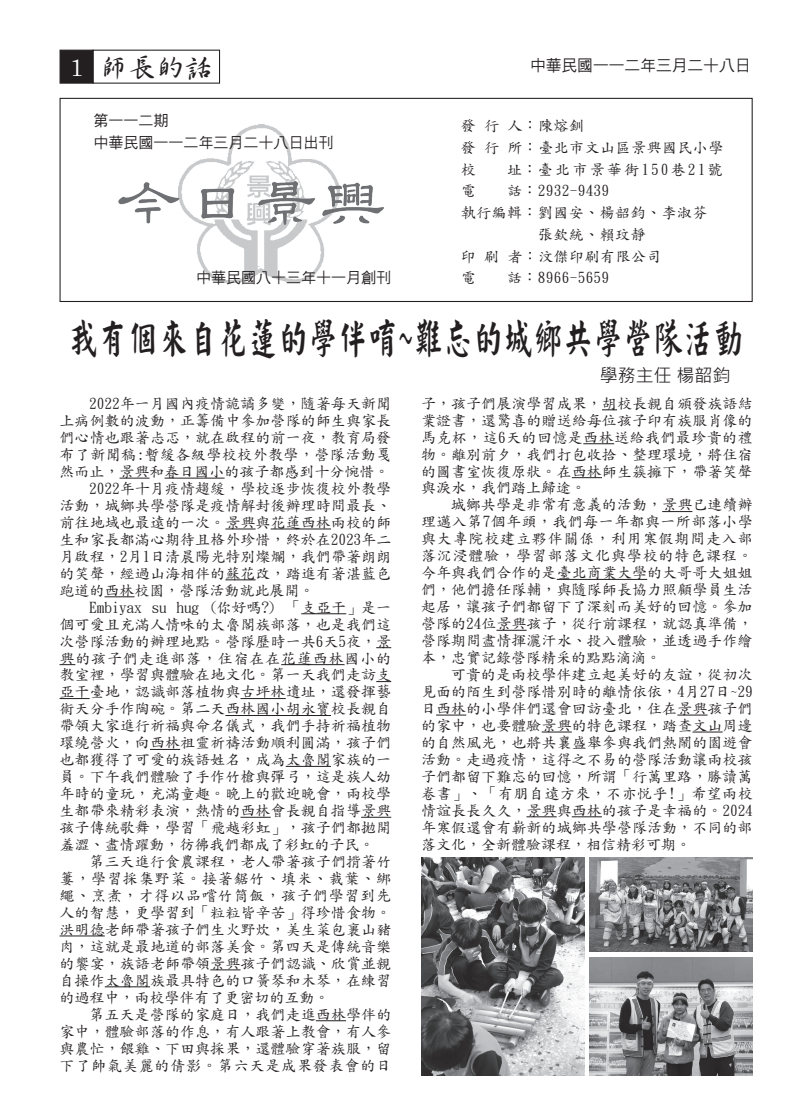
<style>
.page{position:relative;width:808px;height:1106px;background:#fff}
.page>*{position:absolute;margin:0;border:0;box-sizing:border-box;transform-origin:0 0}
.t1{font:41.25px "Maokai EG Extra Big 5";color:#231f20;scale:.73 1}
.t2{font:27px "DF Xing Shu Bd HK BF";color:#231f20}
.t3{font:24px "Century";color:#fff}
.t4{font:18px "Microsoft Jheng Hei";color:#231f20}
.t5{font:15.75px "DF Hei Md HK BF";color:#231f20}
.t6{font:15px/17px "DF Kai Shu Md HK BF";letter-spacing:.005em;color:#231f20;text-align:justify}
.t7{font:15px/21.8px "DF Kai Shu Md HK BF";letter-spacing:.03em;color:#231f20}
.t8{font:15px "DF Kai Shu Md HK BF";letter-spacing:.055em;color:#231f20}
.t9{font:15px/21.8px "DF Hei Md HK BF";color:#231f20}
</style>
<div class="page">
<div style="left:60px;top:50px;width:34px;height:34px;background:#231f20;border:1px solid #231f20"></div>
<div style="left:92px;top:50px;width:128px;height:34px;border:1px solid #231f20"></div>
<hr style="left:120px;top:478px;width:30px;height:1px;background:#231f20">
<hr style="left:165px;top:478px;width:60px;height:1px;background:#231f20">
<hr style="left:225px;top:528px;width:31px;height:1px;background:#231f20">
<hr style="left:271px;top:528px;width:60px;height:1px;background:#231f20">
<hr style="left:225px;top:579px;width:31px;height:1px;background:#231f20">
<hr style="left:105px;top:596px;width:30px;height:1px;background:#231f20">
<hr style="left:301px;top:613px;width:45px;height:1px;background:#231f20">
<svg style="left:376px;top:647px;width:15px;height:1px"></svg>
<svg style="left:60px;top:664px;width:15px;height:1px"></svg>
<hr style="left:281px;top:664px;width:64px;height:1px;background:#231f20">
<svg style="left:376px;top:681px;width:15px;height:1px"></svg>
<hr style="left:60px;top:698px;width:30px;height:1px;background:#231f20">
<hr style="left:240px;top:698px;width:46px;height:1px;background:#231f20">
<hr style="left:225px;top:715px;width:106px;height:1px;background:#231f20">
<hr style="left:150px;top:749px;width:30px;height:1px;background:#231f20">
<hr style="left:286px;top:766px;width:45px;height:1px;background:#231f20">
<hr style="left:240px;top:817px;width:31px;height:1px;background:#231f20">
<hr style="left:361px;top:817px;width:30px;height:1px;background:#231f20">
<hr style="left:60px;top:935px;width:45px;height:1px;background:#231f20">
<hr style="left:210px;top:969px;width:30px;height:1px;background:#231f20">
<hr style="left:105px;top:986px;width:45px;height:1px;background:#231f20">
<hr style="left:316px;top:1020px;width:30px;height:1px;background:#231f20">
<svg style="left:602px;top:409px;width:15px;height:1px"></svg>
<hr style="left:583px;top:443px;width:31px;height:1px;background:#231f20">
<hr style="left:572px;top:477px;width:30px;height:1px;background:#231f20">
<hr style="left:662px;top:511px;width:30px;height:1px;background:#231f20">
<hr style="left:557px;top:579px;width:90px;height:1px;background:#231f20">
<hr style="left:496px;top:630px;width:31px;height:1px;background:#231f20">
<hr style="left:436px;top:714px;width:30px;height:1px;background:#231f20">
<hr style="left:677px;top:714px;width:30px;height:1px;background:#231f20">
<hr style="left:542px;top:731px;width:30px;height:1px;background:#231f20">
<hr style="left:692px;top:731px;width:31px;height:1px;background:#231f20">
<hr style="left:526px;top:816px;width:31px;height:1px;background:#231f20">
<hr style="left:572px;top:816px;width:30px;height:1px;background:#231f20">
<div style="left:60px;top:98px;width:693px;height:204px;border:1px solid #231f20"></div>
<img style="left:179px;top:124px;width:159px;height:159px">
<img style="left:118px;top:181px;width:265px;height:43px">
<img style="left:590px;top:857px;width:163px;height:94px">
<img style="left:590px;top:957px;width:163px;height:118px">
<img style="left:421px;top:857px;width:163px;height:218px">
<h2 class="t2" style="left:100px;top:53px;width:114px">師長的話</h2>
<h3 class="t3" style="left:70px;top:47px;width:15px">1</h3>
<p class="t5" style="left:530px;top:57px;width:222px">中華民國一一二年三月二十八日</p>
<p class="t9" style="left:94px;top:110px;width:241px">第一一二期<br>中華民國一一二年三月二十八日出刊</p>
<p class="t7" style="left:461px;top:115px;width:264px">發 行 人：陳熔釧<br>發 行 所：臺北市文山區景興國民小學校　　址：臺北市景華街150巷21號電　　話：2932-9439<br>執行編輯：劉國安、楊韶鈞、李淑芬　　　　　張欽統、賴玟靜<br>印 刷 者：汶傑印刷有限公司<br>電　　話：8966-5659</p>
<p class="t9" style="left:196px;top:266px;width:197px">中華民國八十三年十一月創刊</p>
<h1 class="t1" style="left:69px;top:318px;width:926px">我有個來自花蓮的學伴唷~難忘的城鄉共學營隊活動</h1>
<p class="t4" style="left:600px;top:364px;width:132px">學務主任 楊韶鈞</p>
<p class="t6" style="left:89px;top:395px;width:303px">2022年一月國內疫情詭譎多變，隨著每天新聞</p>
<p class="t6" style="left:60px;top:412px;width:333px">上病例數的波動，正籌備中參加營隊的師生與家長</p>
<p class="t6" style="left:60px;top:429px;width:333px">們心情也跟著忐忑，就在啟程的前一夜，教育局發</p>
<p class="t7" style="left:60px;top:443px;width:333px">布了新聞稿:暫緩各級學校校外教學，營隊活動戛</p>
<p class="t6" style="left:60px;top:463px;width:331px">然而止，景興和春日國小的孩子都感到十分惋惜。</p>
<p class="t6" style="left:89px;top:480px;width:303px">2022年十月疫情趨緩，學校逐步恢復校外教學</p>
<p class="t6" style="left:60px;top:497px;width:333px">活動，城鄉共學營隊是疫情解封後辦理時間最長、</p>
<p class="t6" style="left:60px;top:514px;width:333px">前往地域也最遠的一次。景興與花蓮西林兩校的師</p>
<p class="t6" style="left:60px;top:531px;width:333px">生和家長都滿心期待且格外珍惜，終於在2023年二</p>
<p class="t6" style="left:60px;top:548px;width:333px">月啟程，2月1日清晨陽光特別燦爛，我們帶著朗朗</p>
<p class="t6" style="left:60px;top:564px;width:333px">的笑聲，經過山海相伴的蘇花改，踏進有著湛藍色</p>
<p class="t6" style="left:60px;top:581px;width:256px">跑道的西林校園，營隊活動就此展開。</p>
<p class="t6" style="left:89px;top:598px;width:303px">Embiyax su hug (你好嗎?) 「支亞干」是一</p>
<p class="t6" style="left:60px;top:615px;width:333px">個可愛且充滿人情味的太魯閣族部落，也是我們這</p>
<p class="t6" style="left:60px;top:632px;width:333px">次營隊活動的辦理地點。營隊歷時一共6天5夜，景</p>
<p class="t8" style="left:60px;top:650px;width:333px">興的孩子們走進部落，住宿在在花蓮西林國小的</p>
<p class="t6" style="left:60px;top:666px;width:333px">教室裡，學習與體驗在地文化。第一天我們走訪支</p>
<p class="t6" style="left:60px;top:683px;width:333px">亞干臺地，認識部落植物與古坪林遺址，還發揮藝</p>
<p class="t6" style="left:60px;top:700px;width:333px">術天分手作陶碗。第二天西林國小胡永寶校長親自</p>
<p class="t6" style="left:60px;top:717px;width:333px">帶領大家進行祈福與命名儀式，我們手持祈福植物</p>
<p class="t6" style="left:60px;top:734px;width:333px">環繞營火，向西林祖靈祈禱活動順利圓滿，孩子們</p>
<p class="t6" style="left:60px;top:751px;width:333px">也都獲得了可愛的族語姓名，成為太魯閣家族的一</p>
<p class="t6" style="left:60px;top:768px;width:333px">員。下午我們體驗了手作竹槍與彈弓，這是族人幼</p>
<p class="t6" style="left:60px;top:785px;width:333px">年時的童玩，充滿童趣。晚上的歡迎晚會，兩校學</p>
<p class="t6" style="left:60px;top:802px;width:333px">生都帶來精彩表演，熱情的西林會長親自指導景興</p>
<p class="t6" style="left:60px;top:819px;width:333px">孩子傳統歌舞，學習「飛越彩虹」，孩子們都拋開</p>
<p class="t6" style="left:60px;top:836px;width:316px">羞澀、盡情躍動，彷彿我們都成了彩虹的子民。</p>
<p class="t6" style="left:89px;top:853px;width:303px">第三天進行食農課程，老人帶著孩子們揹著竹</p>
<p class="t8" style="left:60px;top:871px;width:333px">簍，學習採集野菜。接著鋸竹、填米、裁葉、綁</p>
<p class="t8" style="left:60px;top:888px;width:333px">繩、烹煮，才得以品嚐竹筒飯，孩子們學習到先</p>
<p class="t6" style="left:60px;top:903px;width:333px">人的智慧，更學習到「粒粒皆辛苦」得珍惜食物。</p>
<p class="t6" style="left:60px;top:920px;width:333px">洪明德老師帶著孩子們生火野炊，美生菜包裹山豬</p>
<p class="t6" style="left:60px;top:937px;width:333px">肉，這就是最地道的部落美食。第四天是傳統音樂</p>
<p class="t6" style="left:60px;top:954px;width:333px">的饗宴，族語老師帶領景興孩子們認識、欣賞並親</p>
<p class="t6" style="left:60px;top:971px;width:333px">自操作太魯閣族最具特色的口簧琴和木琴，在練習</p>
<p class="t6" style="left:60px;top:988px;width:271px">的過程中，兩校學伴有了更密切的互動。</p>
<p class="t6" style="left:89px;top:1005px;width:303px">第五天是營隊的家庭日，我們走進西林學伴的</p>
<p class="t6" style="left:60px;top:1022px;width:333px">家中，體驗部落的作息，有人跟著上教會，有人參</p>
<p class="t6" style="left:60px;top:1039px;width:333px">與農忙，餵雞、下田與採果，還體驗穿著族服，留</p>
<p class="t8" style="left:60px;top:1057px;width:333px">下了帥氣美麗的倩影。第六天是成果發表會的日</p>
<p class="t6" style="left:421px;top:395px;width:333px">子，孩子們展演學習成果，胡校長親自頒發族語結業證書，還驚喜的贈送給每位孩子印有族服肖像的馬克杯，這6天的回憶是西林送給我們最珍貴的禮物。離別前夕，我們打包收拾、整理環境，將住宿的圖書室恢復原狀。在西林師生簇擁下，帶著笑聲與淚水，我們踏上歸途。</p>
<p class="t6" style="left:421px;top:496px;width:333px;text-indent:30px">城鄉共學是非常有意義的活動，景興已連續辦理邁入第7個年頭，我們每一年都與一所部落小學與大專院校建立夥伴關係，利用寒假期間走入部落沉浸體驗，學習部落文化與學校的特色課程。今年與我們合作的是臺北商業大學的大哥哥大姐姐們，他們擔任隊輔，與隨隊師長協力照顧學員生活起居，讓孩子們都留下了深刻而美好的回憶。參加營隊的24位景興孩子，從行前課程，就認真準備，營隊期間盡情揮灑汗水、投入體驗，並透過手作繪本，忠實記錄營隊精采的點點滴滴。</p>
<p class="t6" style="left:421px;top:666px;width:333px;text-indent:30px">可貴的是兩校學伴建立起美好的友誼，從初次見面的陌生到營隊惜別時的離情依依，4月27日</p>
<p class="t6" style="left:421px;top:683px;width:333px;text-indent:317px">29日西林的小學伴們還會回訪臺北，住在景興孩子們的家中，也要體驗景興的特色課程，踏查文山周邊的自然風光，也將共襄盛舉參與我們熱鬧的園遊會活動。走過疫情，這得之不易的營隊活動讓兩校孩子們都留下難忘的回憶，所謂「行萬里路，勝讀萬卷書」、「有朋自遠方來，不亦悅乎!」希望兩校情誼長長久久，景興與西林的孩子是幸福的。2024年寒假還會有嶄新的城鄉共學營隊活動，不同的部落文化，全新體驗課程，相信精彩可期。</p>
<p class="t6" style="left:730px;top:690px;width:9px">~</p>
</div>
